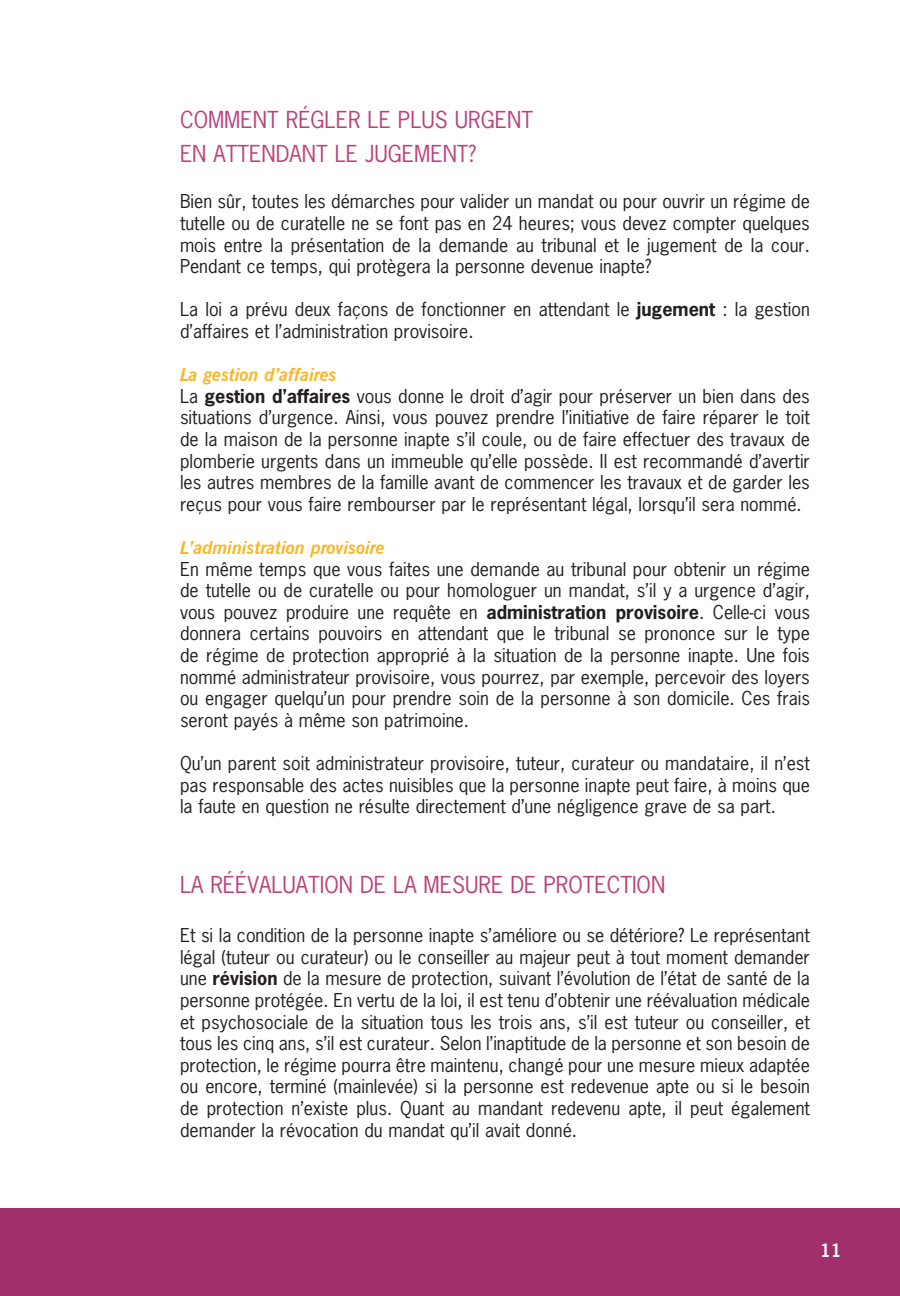
<style>
.page{position:relative;width:900px;height:1296px;background:#fff}
.page>*{position:absolute;margin:0;border:0;box-sizing:border-box;transform-origin:0 0}
.t1{font:22px/33.2px "News Gothic";color:#bb417b}
.t2{font:18px/21.6px "News Gothic";color:#231f20;text-align:justify}
.t3{font:italic 700 18px "News Gothic BT";color:#fcb420}
.t4{font:700 18px "News Gothic BT";color:#fff}
.s1{font-weight:700}
</style>
<div class="page">
<div style="left:0;top:967px;width:900px;height:329px;background:#a12f6b"></div>
<div style="left:0;top:562px;width:900px;height:646px;background:#fff"></div>
<h1 class="t1" style="left:180px;top:103px;width:355px">COMMENT RÉGLER LE PLUS URGENT<br>EN ATTENDANT LE JUGEMENT?</h1>
<p class="t2" style="left:180px;top:191px;width:632px">Bien sûr, toutes les démarches pour valider un mandat ou pour ouvrir un régime de tutelle ou de curatelle ne se font pas en 24 heures; vous devez compter quelques mois entre la présentation de la demande au tribunal et le jugement de la cour .<br>Pendant ce temps, qui protègera la personne devenue inapte?</p>
<p class="t2" style="left:180px;top:299px;width:632px">La loi a prévu deux façons de fonctionner en attendant le <span class="s1">jugement</span> : la gestion d’affaires et l’administration provisoire .</p>
<h2 class="t3" style="left:180px;top:364px;width:158px">La gestion d’affaires</h2>
<p class="t2" style="left:180px;top:385px;width:632px">La <span class="s1">gestion d’affaires</span> vous donne le droit d’agir pour préserver un bien dans des situations d’urgence . Ainsi, vous pouvez prendre l’initiative de faire réparer le toit de la maison de la personne inapte s’il coule, ou de faire effectuer des travaux de plomberie urgents dans un immeuble qu’elle possède . Il est recommandé d’avertir les autres membres de la famille avant de commencer les travaux et de garder les reçus pour vous faire rembourser par le représentant légal, lorsqu’il sera nommé .</p>
<h2 class="t3" style="left:180px;top:537px;width:206px">L’administration provisoire</h2>
<p class="t2" style="left:180px;top:558px;width:632px">En même temps que vous faites une demande au tribunal pour obtenir un régime de tutelle ou de curatelle ou pour homologuer un mandat, s’il y a urgence d’agir, vous pouvez produire une requête en <span class="s1">administration provisoire</span> . Celle-ci vous donnera certains pouvoirs en attendant que le tribunal se prononce sur le type de régime de protection approprié à la situation de la personne inapte . Une fois nommé administrateur provisoire, vous pourrez, par exemple, percevoir des loyers ou engager quelqu’un pour prendre soin de la personne à son domicile . Ces frais seront payés à même son patrimoine .</p>
<p class="t2" style="left:180px;top:752px;width:631px">Qu’un parent soit administrateur provisoire, tuteur, curateur ou mandataire, il n’est pas responsable des actes nuisibles que la personne inapte peut faire, à moins que la faute en question ne résulte directement d’une négligence grave de sa part .</p>
<h2 class="t1" style="left:180px;top:868px;width:487px">LA RÉÉVALUATION DE LA MESURE DE PROTECTION</h2>
<p class="t2" style="left:180px;top:924px;width:632px">Et si la condition de la personne inapte s’améliore ou se détériore? Le représentant légal (tuteur ou curateur) ou le conseiller au majeur peut à tout moment demander une <span class="s1">révision</span> de la mesure de protection, suivant l’évolution de l’état de santé de la personne protégée . En vertu de la loi, il est tenu d’obtenir une réévaluation médicale et psychosociale de la situation tous les trois ans, s’il est tuteur ou conseiller, et tous les cinq ans, s’il est curateur . Selon l’inaptitude de la personne et son besoin de protection, le régime pourra être maintenu, changé pour une mesure mieux adaptée ou encore, terminé (mainlevée) si la personne est redevenue apte ou si le besoin de protection n’existe plus . Quant au mandant redevenu apte, il peut également demander la révocation du mandat qu’il avait donné .</p>
<p class="t4" style="left:820px;top:1240px;width:23px">11</p>
</div>
